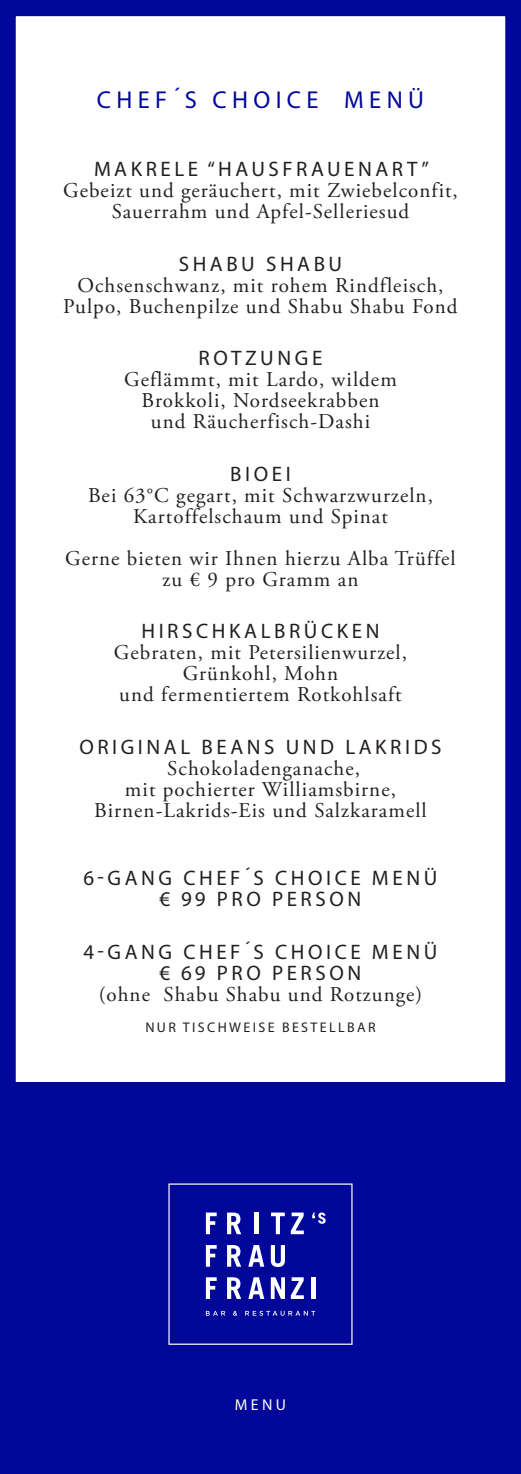
<style>
.page{position:relative;width:521px;height:1474px;background:#fff}
.page>*{position:absolute;margin:0;border:0;box-sizing:border-box;transform-origin:0 0}
.t1{font:24.5px "Myriad Pro";letter-spacing:.22em;color:#010799}
.t2{font:21px/21px "Adobe Garamond Pro";letter-spacing:.05em;color:#231f20;text-align:center}
.t3{font:21px "Myriad Pro";letter-spacing:.17em;color:#231f20}
.t4{font:15.75px "Myriad Pro";color:#fff}
.t5{font:14px "Myriad Pro";letter-spacing:.17em;color:#231f20}
</style>
<div class="page">
<div style="left:0;top:0;width:521px;height:1473px;border:16px solid #010799"></div>
<div style="left:0;top:1082px;width:521px;height:391px;background:#010799"></div>
<svg style="left:168px;top:1183px;width:184px;height:161px"></svg>
<p class="t1" style="left:97px;top:84px;width:329px">CHEF´S CHOICE MENÜ</p>
<p class="t3" style="left:94px;top:156px;width:336px">MAKRELE “HAUSFRAUENART”</p>
<p class="t2" style="left:63px;top:180px;width:396px">Gebeizt und geräuchert, mit Zwiebelconfit,<br>Sauerrahm und Apfel-Selleriesud</p>
<p class="t3" style="left:179px;top:250px;width:165px">SHABU SHABU</p>
<p class="t2" style="left:63px;top:275px;width:396px">Ochsenschwanz, mit rohem Rindfleisch,<br>Pulpo, Buchenpilze und Shabu Shabu Fond</p>
<p class="t3" style="left:199px;top:345px;width:125px">ROTZUNGE</p>
<p class="t2" style="left:124px;top:369px;width:274px">Geflämmt, mit Lardo, wildem</p>
<p class="t2" style="left:141px;top:390px;width:239px">Brokkoli, Nordseekrabben</p>
<p class="t2" style="left:151px;top:411px;width:221px">und Räucherfisch-Dashi</p>
<p class="t3" style="left:230px;top:460px;width:62px">BIOEI</p>
<p class="t2" style="left:88px;top:485px;width:346px">Bei 63°C gegart, mit Schwarzwurzeln,</p>
<p class="t2" style="left:133px;top:506px;width:256px">Kartoffelschaum und Spinat</p>
<p class="t2" style="left:65px;top:548px;width:392px">Gerne bieten wir Ihnen hierzu Alba Trüffel zu € 9 pro Gramm an</p>
<p class="t3" style="left:141px;top:618px;width:240px">HIRSCHKALBRÜCKEN</p>
<p class="t2" style="left:114px;top:642px;width:295px">Gebraten, mit Petersilienwurzel,</p>
<p class="t2" style="left:183px;top:663px;width:157px">Grünkohl, Mohn</p>
<p class="t2" style="left:119px;top:684px;width:284px">und fermentiertem Rotkohlsaft</p>
<p class="t3" style="left:79px;top:733px;width:364px">ORIGINAL BEANS UND LAKRIDS</p>
<p class="t2" style="left:167px;top:758px;width:194px">Schokoladenganache,</p>
<p class="t2" style="left:125px;top:779px;width:272px">mit pochierter Williamsbirne,</p>
<p class="t2" style="left:94px;top:800px;width:334px">Birnen-Lakrids-Eis und Salzkaramell</p>
<p class="t3" style="left:83px;top:865px;width:355px">6-GANG CHEF´S CHOICE MENÜ</p>
<p class="t3" style="left:159px;top:886px;width:203px">€ 99 PRO PERSON</p>
<p class="t3" style="left:83px;top:938px;width:355px">4-GANG CHEF´S CHOICE MENÜ</p>
<p class="t3" style="left:159px;top:959px;width:203px">€ 69 PRO PERSON</p>
<p class="t2" style="left:99px;top:984px;width:325px">(ohne Shabu Shabu und Rotzunge)</p>
<p class="t5" style="left:145px;top:1018px;width:232px">NUR TISCHWEISE BESTELLBAR</p>
<p class="t4" style="left:235px;top:1394px;width:53px">MENU</p>
</div>
